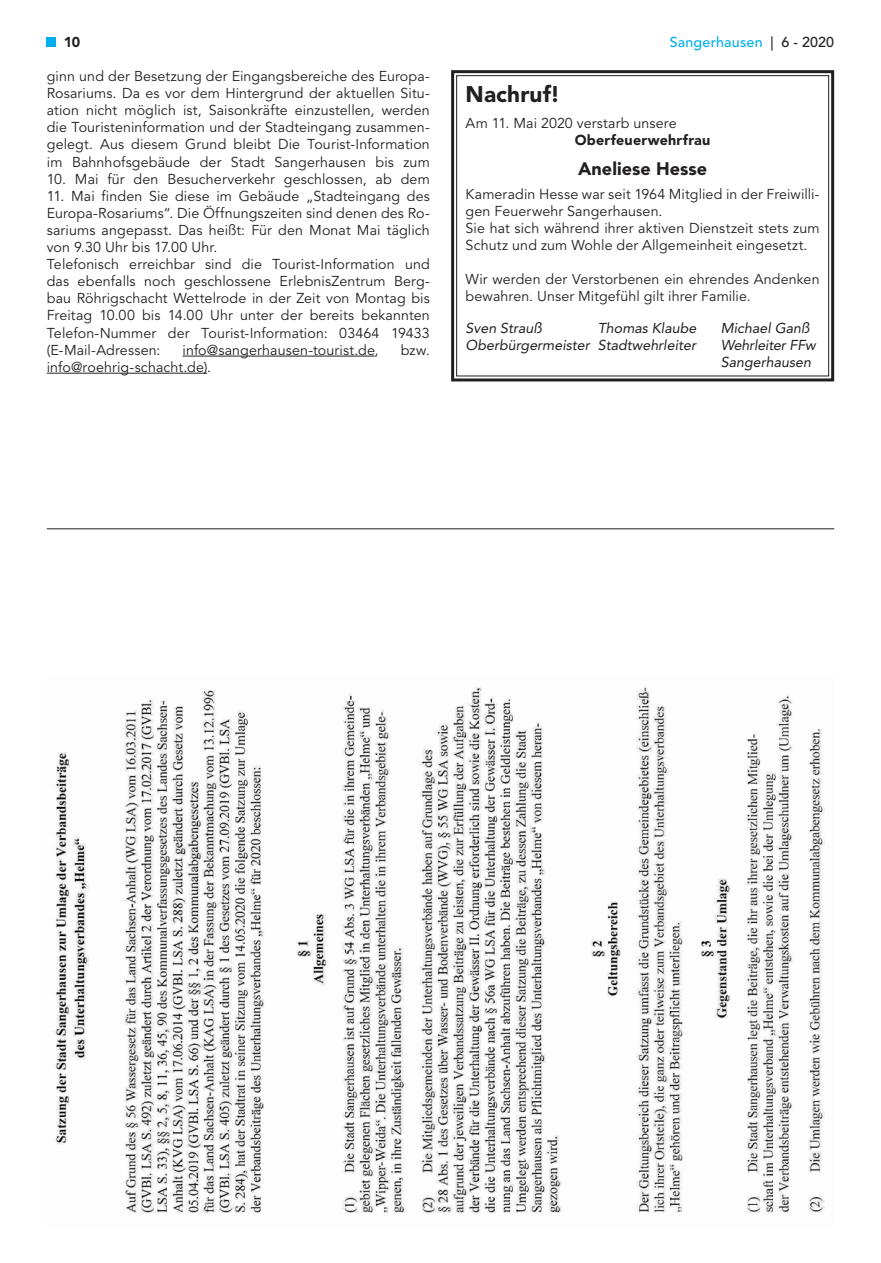
<style>
.page{position:relative;width:881px;height:1263px;background:#fff}
.page>*{position:absolute;margin:0;border:0;box-sizing:border-box;transform-origin:0 0}
.t1{font:900 22.5px "Avenir LT";letter-spacing:.005em;color:#231f20}
.t2{font:900 18px "Avenir LT";color:#231f20}
.t3{font:14.25px/17.1px "Avenir LT";letter-spacing:.01em;color:#231f20}
.t4{font:italic 14.25px/17.1px "Avenir LT";color:#231f20}
.t5{font:900 14.25px "Avenir LT";letter-spacing:.015em;color:#231f20}
.t6{font:500 14.25px "Avenir LT";letter-spacing:.01em;color:#00aeef}
.s1{color:#231f20}
</style>
<div class="page">
<div style="left:47px;top:37px;width:9px;height:9px;background:#00aeef"></div>
<hr style="left:182px;top:356px;width:192px;height:1px;background:#231f20">
<hr style="left:47px;top:373px;width:160px;height:1px;background:#231f20">
<svg style="left:451px;top:70px;width:384px;height:312px"></svg>
<div style="left:456px;top:75px;width:372px;height:301px;border:1px solid #231f20"></div>
<img style="left:53px;top:687px;width:772px;height:526px">
<hr style="left:47px;top:528px;width:786px;height:1px;background:#231f20">
<p class="t5" style="left:64px;top:34px;width:18px">10</p>
<p class="t6" style="left:669px;top:34px;width:166px">Sangerhausen <span class="s1">| 6 - 2020</span></p>
<p class="t3" style="left:47px;top:68px;width:384px;text-align:justify">ginn und der Besetzung der Eingangsbereiche des Europa-Rosariums. Da es vor dem Hintergrund der aktuellen Situ&shy;ation nicht möglich ist, Saisonkräfte einzustellen, werden die Touristeninformation und der Stadteingang zusammen&shy;gelegt. Aus diesem Grund bleibt Die Tourist-Information im Bahnhofsgebäude der Stadt Sangerhausen bis zum</p>
<p class="t3" style="left:47px;top:171px;width:384px">10. Mai für den Besucherverkehr geschlossen, ab dem</p>
<p class="t3" style="left:47px;top:188px;width:384px">11. Mai finden Sie diese im Gebäude „Stadteingang des Europa-Rosariums“. Die Öffnungszeiten sind denen des Ro&shy;sariums angepasst. Das heißt: Für den Monat Mai täglich von 9.30 Uhr bis 17.00 Uhr.<br>Telefonisch erreichbar sind die Tourist-Information und das ebenfalls noch geschlossene ErlebnisZentrum Berg&shy;bau Röhrigschacht Wettelrode in der Zeit von Montag bis Freitag 10.00 bis 14.00 Uhr unter der bereits bekannten Telefon-Nummer der Tourist-Information: 03464 19433 (E-Mail-Adressen:</p>
<h1 class="t1" style="left:465px;top:81px;width:96px">Nachruf!</h1>
<p class="t3" style="left:465px;top:115px;width:212px">Am 11. Mai 2020 verstarb unsere</p>
<p class="t5" style="left:574px;top:132px;width:137px">Oberfeuerwehrfrau</p>
<p class="t2" style="left:578px;top:158px;width:131px">Aneliese Hesse</p>
<p class="t3" style="left:465px;top:186px;width:355px">Kameradin Hesse war seit 1964 Mitglied in der Freiwilli&shy;gen Feuerwehr Sangerhausen.<br>Sie hat sich während ihrer aktiven Dienstzeit stets zum Schutz und zum Wohle der Allgemeinheit eingesetzt.</p>
<p class="t3" style="left:465px;top:271px;width:355px">Wir werden der Verstorbenen ein ehrendes Andenken bewahren. Unser Mitgefühl gilt ihrer Familie.</p>
<p class="t4" style="left:465px;top:319px;width:78px">Sven Strauß</p>
<p class="t4" style="left:597px;top:319px;width:100px">Thomas Klaube</p>
<p class="t4" style="left:720px;top:319px;width:90px">Michael Ganß</p>
<p class="t4" style="left:465px;top:336px;width:232px">Oberbürgermeister Stadtwehrleiter</p>
<p class="t4" style="left:720px;top:336px;width:96px">Wehrleiter FFw<br>Sangerhausen</p>
<p class="t3" style="left:182px;top:342px;width:197px">info@sangerhausen-tourist.de,</p>
<p class="t3" style="left:400px;top:342px;width:31px">bzw.</p>
<p class="t3" style="left:47px;top:359px;width:166px">info@roehrig-schacht.de).</p>
</div>
